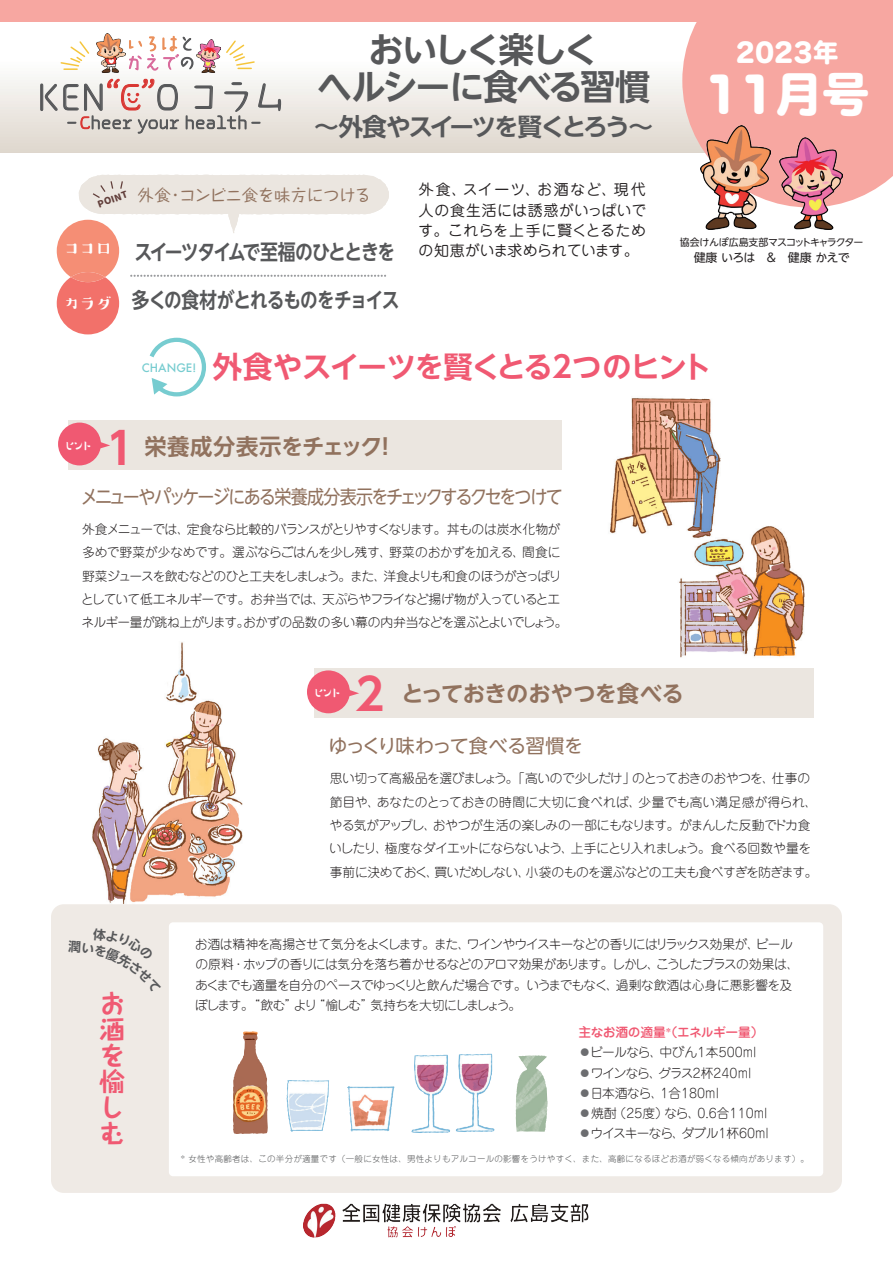
<style>
.page{position:relative;width:893px;height:1263px;background:#fff}
.page>*{position:absolute;margin:0;border:0;box-sizing:border-box;transform-origin:0 0}
.t1{font:46.8px "Hira Maru Std N W8";color:#fff}
.t2{font:300 36.6px "Haru Gaku Std";letter-spacing:-.075em;color:#57585a}
.t3{font:700 35.1px/37.2px "UD Shin Go NT Pro De";letter-spacing:-.06em;color:#57585a;text-align:center}
.t4{font:700 29.7px "UD Shin Go NT Pro De";letter-spacing:-.05em;color:#f05972}
.t5{font:700 25.5px/26px "Taka Hand Std";color:#f05972}
.t6{font:25.5px "Hira Maru Std N W8";letter-spacing:.03em;color:#fff}
.t7{font:700 24.75px "UD Shin Go NT Pro De";letter-spacing:-.1em;color:#57585a}
.t8{font:700 22.35px "UD Shin Go NT Pro De";letter-spacing:-.025em;color:#91725e}
.t9{font:700 22.35px "UD Shin Go NT Pro De";letter-spacing:.005em;color:#91725e}
.t10{font:700 21.3px "UD Shin Go NT Pro De";letter-spacing:-.075em;color:#57585a;scale:.84 1}
.t11{font:700 21.3px "UD Shin Go NT Pro De";letter-spacing:-.055em;color:#57585a;scale:.83 1}
.t12{font:500 20.1px "Suzumushi Std";letter-spacing:-.195em;color:#fff}
.t13{font:19.2px "UD Shin Go NT Pro";letter-spacing:-.115em;color:#91725e;scale:.89 1}
.t14{font:19.2px "UD Shin Go NT Pro";letter-spacing:-.03em;color:#91725e}
.t15{font:300 18.3px "Haru Gaku Std";color:#ea8f5a}
.t16{font:500 15.9px "Taka Hand Std";letter-spacing:.01em;color:#91725e}
.t17{font:14.85px/20.2px "Jun 201 Pro";letter-spacing:.025em;color:#231f20;text-align:justify}
.t18{font:500 13.8px "Suzumushi Std";letter-spacing:-.375em;color:#fff}
.t19{font:300 12.75px/23.4px "Jun 101 Pro";letter-spacing:-.045em;color:#231f20}
.t20{font:300 12.75px "Jun 101 Pro";color:#231f20}
.t21{font:500 12.75px "Jun 34 Pro";letter-spacing:-.03em;color:#f05972}
.t22{font:11.85px "UD Shin Go NT Pro";letter-spacing:-.065em;color:#231f20}
.t23{font:500 11.4px "Futura";color:#77ccd0}
.t24{font:9.9px "UD Shin Go NT Pro";letter-spacing:-.085em;color:#231f20}
.t25{font:9.45px "Corporate Logo Maru";color:#623f3b}
.t26{font:300 8.55px "Jun 101 Pro";letter-spacing:.03em;color:#545557}
.s1{color:#57585a}
.s2{color:#d93733}
.s3{font-size:44.1px;color:#f05972}
.s4{color:#6c6d70}
</style>
<div class="page">
<div style="left:0;top:21px;width:893px;height:131px;background:linear-gradient(to bottom,#fff,#e1dad1)"></div>
<div style="left:0;top:0;width:893px;height:21px;background:#f7a7a1"></div>
<img style="left:92px;top:642px;width:151px;height:262px">
<div style="left:51px;top:904px;width:791px;height:289px;background:#efeae5;border-radius:13px"></div>
<div style="left:169px;top:922px;width:654px;height:254px;background:#fff;border-radius:4px"></div>
<div style="left:68px;top:420px;width:494px;height:50px;background:#ebe6e0"></div>
<svg style="left:682px;top:21px;width:211px;height:183px;background:#f7aea8"></svg>
<svg style="left:57px;top:174px;width:332px;height:223px"></svg>
<img style="left:303px;top:1204px;width:286px;height:34px">
<img style="left:700px;top:125px;width:71px;height:105px">
<img style="left:780px;top:137px;width:63px;height:93px">
<svg style="left:40px;top:25px;width:242px;height:109px"></svg>
<div style="left:314px;top:668px;width:500px;height:50px;background:#ebe6e0"></div>
<div style="left:307px;top:670px;width:43px;height:43px;background:#f05972;border-radius:50%"></div>
<svg style="left:349px;top:688px;width:10px;height:9px"></svg>
<div style="left:58px;top:423px;width:43px;height:42px;background:#f05972;border-radius:50%"></div>
<svg style="left:100px;top:440px;width:10px;height:10px"></svg>
<img style="left:515px;top:1055px;width:33px;height:77px">
<img style="left:233px;top:1031px;width:35px;height:103px">
<img style="left:413px;top:1054px;width:82px;height:78px">
<img style="left:347px;top:1086px;width:48px;height:45px">
<img style="left:287px;top:1080px;width:42px;height:52px">
<img style="left:610px;top:398px;width:195px;height:260px">
<h3 class="t15" style="left:126px;top:33px;width:72px">いろは<span class="s1">と</span></h3>
<h2 class="t2" style="left:36px;top:76px;width:253px">KEN <span class="s2">“C”</span>O コラム</h2>
<h3 class="t3" style="left:317px;top:30px;width:335px">おいしく楽しく<br>ヘルシーに食べる習慣</h3>
<h3 class="t7" style="left:314px;top:106px;width:341px">～外食やスイーツを賢くとろう～</h3>
<h3 class="t6" style="left:736px;top:33px;width:104px">2023年</h3>
<h1 class="t1" style="left:705px;top:59px;width:166px">11月号</h1>
<p class="t17" style="left:418px;top:178px;width:229px">外食、スイーツ、お酒など、現代人の食生活には誘惑がいっぱいです。これらを上手に賢くとるための知恵がいま求められています。</p>
<p class="t25" style="left:96px;top:198px;width:33px;rotate:-20deg">POINT</p>
<p class="t16" style="left:138px;top:184px;width:234px">外食・コンビニ食を味方につける</p>
<p class="t24" style="left:680px;top:234px;width:185px">協会けんぽ広島支部マスコットキャラクター</p>
<h3 class="t10" style="left:135px;top:235px;width:312px">スイーツタイムで至福のひとときを</h3>
<p class="t22" style="left:694px;top:248px;width:157px">健康 いろは　&amp;　健康 かえで</p>
<h3 class="t11" style="left:132px;top:282px;width:324px">多くの食材がとれるものをチョイス</h3>
<h3 class="t12" style="left:62px;top:235px;width:53px">ココロ</h3>
<h3 class="t12" style="left:62px;top:290px;width:54px">カラダ</h3>
<p class="t23" style="left:142px;top:360px;width:56px">CHANGE!</p>
<h3 class="t4" style="left:213px;top:343px;width:501px">外食やスイーツを賢くとる2つのヒント</h3>
<p class="t18" style="left:63px;top:436px;width:33px">ヒント</p>
<h3 class="t9" style="left:98px;top:429px;width:300px"><span class="s3">１</span>栄養成分表示をチェック！</h3>
<h3 class="t13" style="left:81px;top:481px;width:543px">メニューやパッケージにある栄養成分表示をチェックするクセをつけて</h3>
<p class="t19" style="left:81px;top:516px;width:488px">外食メニューでは、定食なら比較的バランスがとりやすくなります。丼ものは炭水化物が多めで野菜が少なめです。選ぶならごはんを少し残す、野菜のおかずを加える、間食に野菜ジュースを飲むなどのひと工夫をしましょう。また、洋食よりも和食のほうがさっぱりとしていて低エネルギーです。お弁当では、天ぷらやフライなど揚げ物が入っているとエネルギー量が跳ね上がります。おかずの品数の多い幕の内弁当などを選ぶとよいでしょう。</p>
<h3 class="t8" style="left:355px;top:675px;width:330px"><span class="s3">2</span> とっておきのおやつを食べる</h3>
<h3 class="t14" style="left:328px;top:730px;width:256px">ゆっくり味わって食べる習慣を</h3>
<p class="t18" style="left:312px;top:684px;width:33px">ヒント</p>
<h3 class="t5" style="left:99px;top:988px;width:27px">お酒を愉しむ</h3>
<p class="t19" style="left:329px;top:765px;width:490px">思い切って高級品を選びましょう。「高いので少しだけ」のとっておきのおやつを、仕事の節目や、あなたのとっておきの時間に大切に食べれば、少量でも高い満足感が得られ、やる気がアップし、おやつが生活の楽しみの一部にもなります。がまんした反動でドカ食いしたり、極度なダイエットにならないよう、上手にとり入れましょう。食べる回数や量を事前に決めておく、買いだめしない、小袋のものを選ぶなどの工夫も食べすぎを防ぎます。</p>
<p class="t19" style="left:195px;top:933px;width:606px;line-height:20.2px">お酒は精神を高揚させて気分をよくします。また、ワインやウイスキーなどの香りにはリラックス効果が、ビールの原料・ホップの香りには気分を落ち着かせるなどのアロマ効果があります。しかし、こうしたプラスの効果は、あくまでも適量を自分のペースでゆっくりと飲んだ場合です。いうまでもなく、過剰な飲酒は心身に悪影響を及ぼします。“飲む”より“愉しむ”気持ちを大切にしましょう。</p>
<p class="t21" style="left:578px;top:1022px;width:186px">主なお酒の適量<sup>＊</sup>（エネルギー量）</p>
<p class="t19" style="left:578px;top:1039px;width:179px"><span class="s4">●</span>ビールなら、中びん１本500ml</p>
<p class="t19" style="left:578px;top:1059px;width:174px"><span class="s4">●</span>ワインなら、グラス2杯240ml</p>
<p class="t20" style="left:578px;top:1083px;width:142px"><span class="s4">●</span>日本酒なら、1合180ml</p>
<p class="t20" style="left:578px;top:1103px;width:190px"><span class="s4">●</span>焼酎（25度）なら、0.6合110ml</p>
<p class="t19" style="left:578px;top:1120px;width:192px"><span class="s4">●</span>ウイスキーなら、ダブル1杯60ml</p>
<p class="t26" style="left:181px;top:1152px;width:630px">* 女性や高齢者は、この半分が適量です（一般に女性は、男性よりもアルコールの影響をうけやすく、また、高齢になるほどお酒が弱くなる傾向があります）。</p>
</div>
